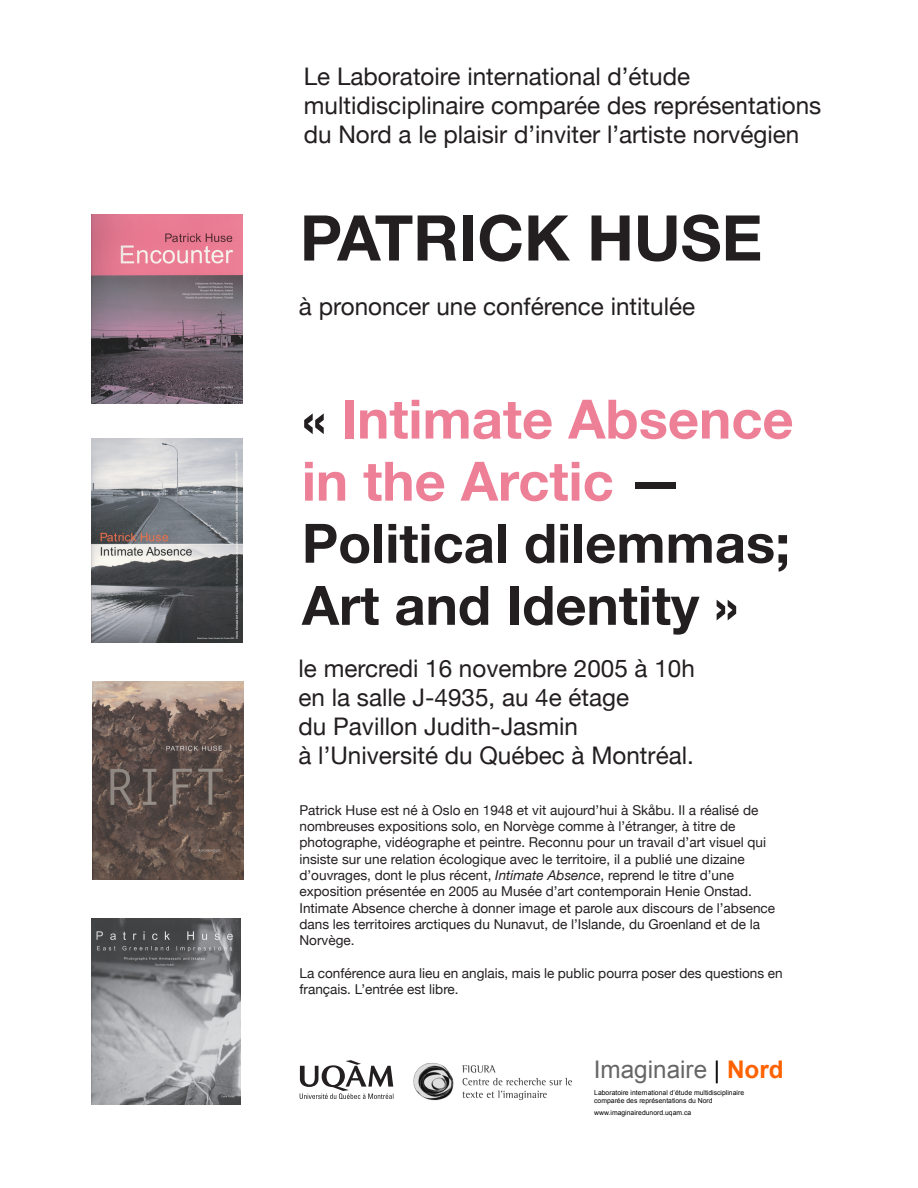
<style>
.page{position:relative;width:918px;height:1188px;background:#fff}
.page>*{position:absolute;margin:0;border:0;box-sizing:border-box;transform-origin:0 0}
.t1{font:700 63px "Helvetica Neue";color:#231f20}
.t2{font:700 54.3px/62.1px "Helvetica Neue";color:#231f20}
.t3{font:24.3px/29.1px "Helvetica Neue";color:#231f20}
.t4{font:24.3px "Arial";color:#666}
.t5{font:13.65px/16.4px "Helvetica Neue";color:#231f20}
.t6{font:6.9px/8.2px "Arial";color:#000}
.s1{color:#ed8097}
.s2{font-style:italic}
.s3{color:#000}
.s4{font-weight:700;color:#ff6200}
</style>
<div class="page">
<img style="left:93px;top:681px;width:150px;height:198px">
<img style="left:92px;top:918px;width:149px;height:187px">
<img style="left:91px;top:215px;width:151px;height:188px">
<img style="left:92px;top:439px;width:150px;height:203px">
<svg style="left:300px;top:1060px;width:94px;height:39px"></svg>
<img style="left:413px;top:1063px;width:159px;height:37px">
<h3 class="t3" style="left:304px;top:61px;width:519px">Le Laboratoire international d’étude multidisciplinaire comparée des représentations du Nord a le plaisir d’inviter l’artiste norvégien</h3>
<h1 class="t1" style="left:300px;top:199px;width:464px">PATRICK HUSE</h1>
<h3 class="t3" style="left:299px;top:292px;width:398px">à prononcer une conférence intitulée</h3>
<h2 class="t2" style="left:302px;top:387px;width:493px">« <span class="s1">Intimate Absence in the Arctic</span> —<br>Political dilemmas;<br>Art and Identity »</h2>
<h3 class="t3" style="left:299px;top:653px;width:398px">le mercredi 16 novembre 2005 à 10h en la salle J-4935, au 4e étage<br>du Pavillon Judith-Jasmin<br>à l’Université du Québec à Montréal.</h3>
<p class="t5" style="left:300px;top:802px;width:477px">Patrick Huse est né à Oslo en 1948 et vit aujourd’hui à Skåbu. Il a réalisé de nombreuses expositions solo, en Norvège comme à l’étranger, à titre de photographe, vidéographe et peintre. Reconnu pour un travail d’art visuel qui insiste sur une relation écologique avec le territoire, il a publié une dizaine d’ouvrages, dont le plus récent, <span class="s2">Intimate Absence</span>, reprend le titre d’une exposition présentée en 2005 au Musée d’art contemporain Henie Onstad.<br>Intimate Absence cherche à donner image et parole aux discours de l’absence dans les territoires arctiques du Nunavut, de l’Islande, du Groenland et de la Norvège.</p>
<p class="t5" style="left:300px;top:965px;width:485px">La conférence aura lieu en anglais, mais le public pourra poser des questions en français. L’entrée est libre.</p>
<h3 class="t4" style="left:594px;top:1056px;width:191px">Imaginaire <span class="s3">|</span> <span class="s4">Nord</span></h3>
<p class="t6" style="left:594px;top:1088px;width:151px">Laboratoire international d’étude multidisciplinaire comparée des représentations du Nord</p>
<p class="t6" style="left:594px;top:1108px;width:99px">www.imaginairedunord.uqam.ca</p>
</div>
